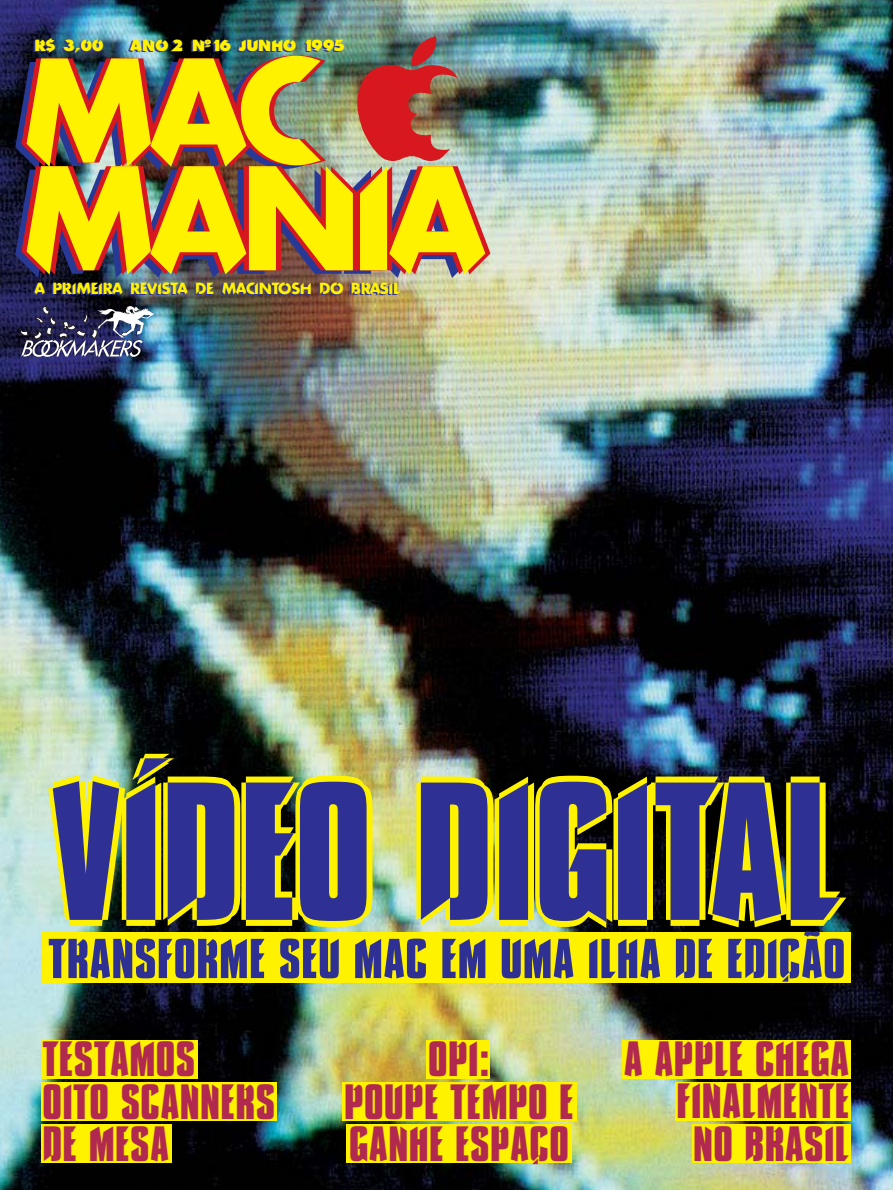
<style>
.page{position:relative;width:893px;height:1190px;background:#fff}
.page>*{position:absolute;margin:0;border:0;box-sizing:border-box;transform-origin:0 0}
.t1{font:700 180px "Compacta Vitima";color:#fff200}
.t2{font:700 178.5px "Compacta Vitima";color:#fff200}
.t3{font:700 51px "Compacta Vitima";letter-spacing:.01em;color:#2e3193}
.t4{font:700 45px/42px "Compacta Vitima";letter-spacing:.01em;color:#b2294f}
.t5{font:700 15px "Futura Vitima";letter-spacing:-.03em;color:#fff200}
.t6{font:800 15px "Futura Vitima";letter-spacing:-.025em;color:#fff200}
</style>
<div class="page">
<img style="left:1px;top:0;width:891px;height:1190px">
<img style="left:15px;top:37px;width:475px;height:241px">
<img style="left:18px;top:304px;width:136px;height:53px">
<div style="left:41px;top:1039px;width:156px;height:39px;background:#fff200"></div>
<div style="left:41px;top:1081px;width:236px;height:39px;background:#fff200"></div>
<div style="left:41px;top:1123px;width:131px;height:39px;background:#fff200"></div>
<div style="left:426px;top:1039px;width:64px;height:39px;background:#fff200"></div>
<div style="left:342px;top:1081px;width:234px;height:39px;background:#fff200"></div>
<div style="left:346px;top:1123px;width:226px;height:39px;background:#fff200"></div>
<div style="left:622px;top:1039px;width:228px;height:39px;background:#fff200"></div>
<div style="left:675px;top:1081px;width:175px;height:39px;background:#fff200"></div>
<div style="left:692px;top:1123px;width:158px;height:39px;background:#fff200"></div>
<div style="left:43px;top:933px;width:807px;height:50px;background:#fff200"></div>
<p class="t6" style="left:34px;top:38px;width:71px">R$ 3,00</p>
<p class="t6" style="left:130px;top:38px;width:103px">ANO 2 Nº16</p>
<p class="t6" style="left:239px;top:38px;width:108px">JUNHO 1995</p>
<p class="t5" style="left:34px;top:281px;width:368px">A PRIMEIRA REVISTA DE MACINTOSH DO BRASIL</p>
<h1 class="t1" style="left:99px;top:752px;width:87px">´</h1>
<h2 class="t2" style="left:58px;top:774px;width:791px">VIDEO DIGITAL</h2>
<p class="t3" style="left:48px;top:936px;width:798px">TRANSFORME SEU MAC EM UMA ILHA DE EDIÇÃO</p>
<p class="t4" style="left:43px;top:1041px;width:234px">TESTAMOS<br>OITO SCANNERS<br>DE MESA</p>
<p class="t4" style="left:344px;top:1041px;width:231px;text-align:center">OPI:<br>POUPE TEMPO E<br>GANHE ESPAÇO</p>
<p class="t4" style="left:624px;top:1041px;width:227px;text-align:right">A APPLE CHEGA<br>FINALMENTE<br>NO BRASIL</p>
</div>
